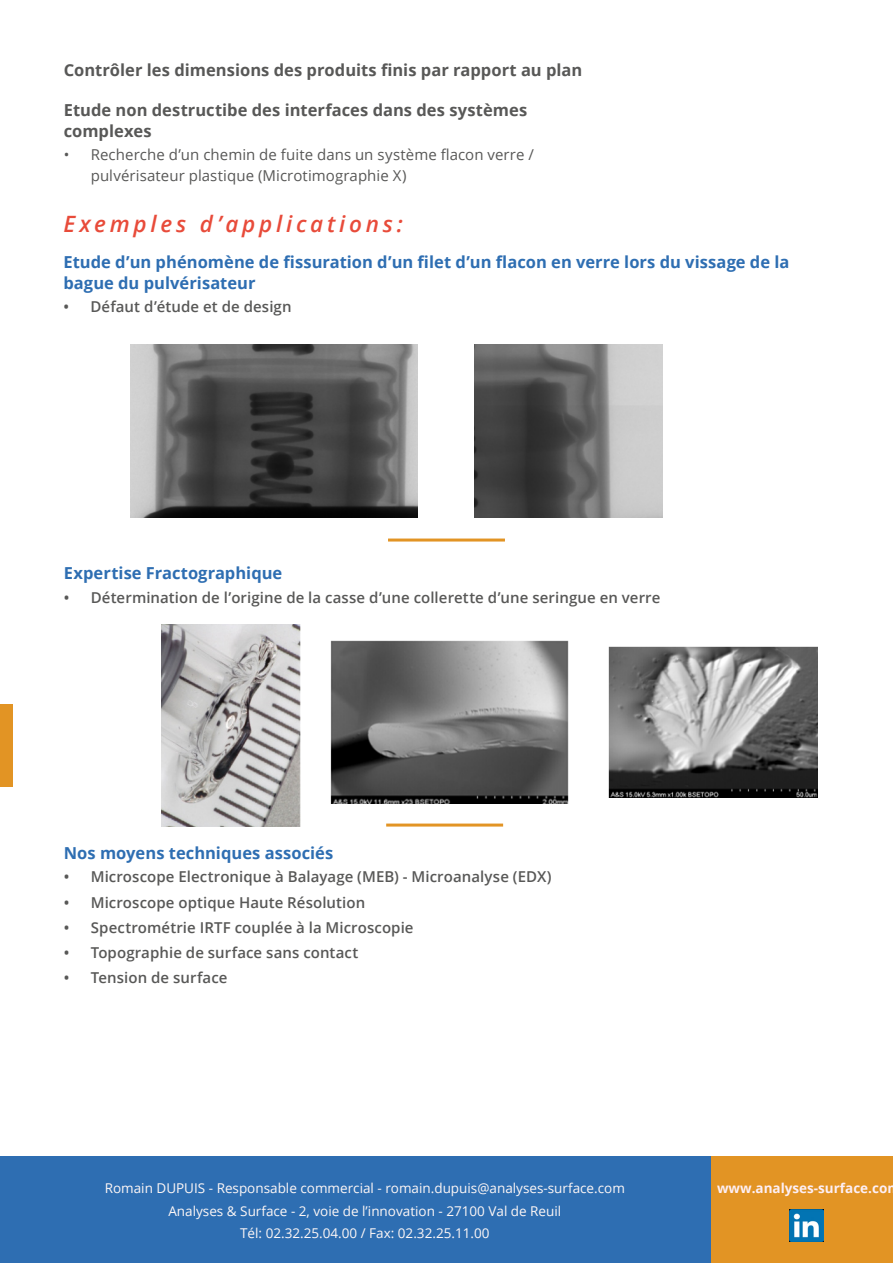
<style>
.page{position:relative;width:893px;height:1263px;background:#fff}
.page>*{position:absolute;margin:0;border:0;box-sizing:border-box;transform-origin:0 0}
.URL{font:italic 600 22.5px "Open Sans";letter-spacing:.165em;color:#e84b3a}
.Box_-_Title{font:700 16.5px/21px "Open Sans";color:#2e6eb2}
.Box_-_Title-2{font:700 16.5px/21px "Open Sans";color:#585857}
.t1{font:600 15px "Open Sans";letter-spacing:.005em;color:#585857}
.t2{font:15px/21px "Open Sans";letter-spacing:.005em;color:#585857}
.t3{font:13.5px "Open Sans";color:#fef7f6}
.t4{font:700 13.5px "Open Sans";color:#fdeff5}
</style>
<div class="page">
<div style="left:727px;top:1157px;width:166px;height:106px;background:#e29424"></div>
<div style="left:710px;top:1157px;width:119px;height:106px;background:#e29424"></div>
<div style="left:0;top:1157px;width:710px;height:106px;background:#2e6eb2"></div>
<img style="left:789px;top:1210px;width:34px;height:32px">
<div style="left:0;top:703px;width:13px;height:83px;background:#e29424"></div>
<hr style="left:388px;top:538px;width:117px;height:3px;background:#e29424">
<hr style="left:386px;top:823px;width:117px;height:3px;background:#e29424">
<img style="left:130px;top:345px;width:288px;height:172px">
<img style="left:475px;top:345px;width:188px;height:172px">
<img style="left:162px;top:624px;width:138px;height:202px">
<img style="left:331px;top:641px;width:238px;height:162px">
<img style="left:608px;top:647px;width:209px;height:151px">
<p class="Box_-_Title-2" style="left:64px;top:60px;width:520px">Contrôler les dimensions des produits finis par rapport au plan</p>
<p class="Box_-_Title-2" style="left:64px;top:99px;width:465px">Etude non destructibe des interfaces dans des systèmes complexes</p>
<p class="t2" style="left:91px;top:144px;width:445px;text-indent:-27px">• Recherche d’un chemin de fuite dans un système flacon verre / pulvérisateur plastique (Microtimographie X)</p>
<p class="URL" style="left:63px;top:208px;width:341px">Exemples d’applications:</p>
<p class="Box_-_Title" style="left:63px;top:251px;width:727px">Etude d’un phénomène de fissuration d’un filet d’un flacon en verre lors du vissage de la bague du pulvérisateur</p>
<p class="t1" style="left:63px;top:296px;width:230px">• Défaut d’étude et de design</p>
<p class="Box_-_Title" style="left:64px;top:562px;width:220px">Expertise Fractographique</p>
<p class="t1" style="left:64px;top:587px;width:598px">• Détermination de l’origine de la casse d’une collerette d’une seringue en verre</p>
<p class="Box_-_Title" style="left:64px;top:842px;width:271px">Nos moyens techniques associés</p>
<p class="t1" style="left:64px;top:867px;width:489px">• Microscope Electronique à Balayage (MEB) - Microanalyse (EDX)</p>
<p class="t1" style="left:64px;top:892px;width:303px">• Microscope optique Haute Résolution</p>
<p class="t1" style="left:64px;top:917px;width:351px">• Spectrométrie IRTF couplée à la Microscopie</p>
<p class="t1" style="left:64px;top:942px;width:296px">• Topographie de surface sans contact</p>
<p class="t1" style="left:64px;top:968px;width:165px">• Tension de surface</p>
<p class="t3" style="left:105px;top:1179px;width:522px">Romain DUPUIS - Responsable commercial - romain.dupuis@analyses-surface.com</p>
<p class="t4" style="left:717px;top:1178px;width:172px">www.analyses-surface.co</p>
<p class="t3" style="left:168px;top:1201px;width:394px">Analyses &amp; Surface - 2, voie de l’innovation - 27100 Val de Reuil</p>
<p class="t3" style="left:240px;top:1224px;width:251px">Tél: 02.32.25.04.00 / Fax: 02.32.25.11.00</p>
</div>
